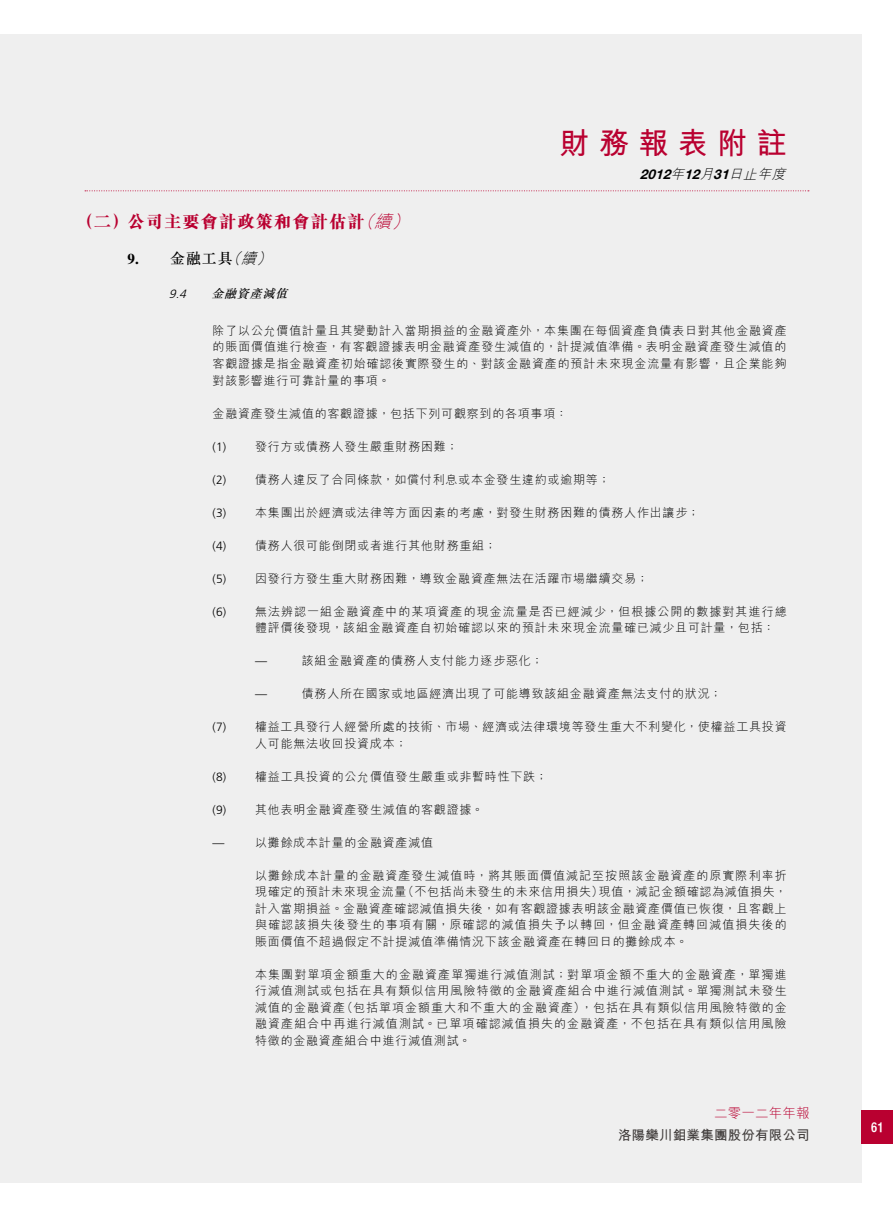
<style>
.page{position:relative;width:893px;height:1212px;background:#fff}
.page>*{position:absolute;margin:0;border:0;box-sizing:border-box;transform-origin:0 0}
.t1{font:700 30px "M Hei HK";letter-spacing:.315em;color:#b90030}
._03_Subhead_1{font:800 17.25px "M Sung HK";letter-spacing:.06em;color:#b90030}
._04_Subhead_2{font:500 15px "M Sung HK";color:#000}
.t2{font:700 13.5px "M Hei HK";letter-spacing:.015em;color:#3e3a39}
.t3{font:italic 700 13.5px "Helvetica Neue LT Std";color:#000}
.t4{font:300 13.5px "M Hei HK";letter-spacing:.015em;color:#b90030}
.t5{font:13.5px "Helvetica CY Bold";color:#fff}
._01_Body_text{font:300 12px/16.5px "M Hei HK";letter-spacing:.065em;color:#000;text-align:justify}
._01_Body_text-2{font:300 12px/16.5px "M Hei HK";letter-spacing:.085em;color:#000}
._01_Body_text-3{font:300 12px "Frutiger LT Std";color:#000}
._05_Subhead_3{font:italic 500 12px "M Sung HK";color:#000}
._05_Subhead_3-2{font:italic 300 12px "Frutiger LT Std";color:#000}
.s1{font-family:"M Hei HK";font-weight:300}
.s2{font-family:"M Hei HK";font-weight:300;font-style:italic}
.s3{font-family:"Times LT Std";font-weight:700}
</style>
<div class="page">
<div style="left:0;top:34px;width:862px;height:1148px;background:#efefef"></div>
<div style="left:862px;top:1110px;width:31px;height:34px;background:#b90030"></div>
<svg style="left:85px;top:190px;width:724px;height:1px"></svg>
<h1 class="t1" style="left:560px;top:122px;width:229px">財務報表附註</h1>
<p class="t3" style="left:640px;top:165px;width:151px">2012<span class="s1">年</span>12<span class="s1">月</span>31<span class="s1">日止年度</span></p>
<p class="_03_Subhead_1" style="left:76px;top:213px;width:339px">（二）公司主要會計政策和會計估計<span class="s2">（續）</span></p>
<p class="_04_Subhead_2" style="left:128px;top:248px;width:149px"><span class="s3">9.</span> 金融工具<span class="s2">（續）</span></p>
<p class="_05_Subhead_3-2" style="left:169px;top:287px;width:22px">9.4</p>
<p class="_05_Subhead_3" style="left:211px;top:285px;width:81px">金融資產減值</p>
<p class="_01_Body_text" style="left:213px;top:322px;width:576px">除了以公允價值計量且其變動計入當期損益的金融資產外，本集團在每個資產負債表日對其他金融資產的賬面價值進行檢查，有客觀證據表明金融資產發生減值的，計提減值準備。表明金融資產發生減值的客觀證據是指金融資產初始確認後實際發生的、對該金融資產的預計未來現金流量有影響，且企業能夠對該影響進行可靠計量的事項。</p>
<p class="_01_Body_text" style="left:213px;top:405px;width:356px">金融資產發生減值的客觀證據，包括下列可觀察到的各項事項：</p>
<p class="_01_Body_text-3" style="left:213px;top:440px;width:15px">(1)</p>
<p class="_01_Body_text" style="left:255px;top:438px;width:204px">發行方或債務人發生嚴重財務困難；</p>
<p class="_01_Body_text-3" style="left:213px;top:473px;width:15px">(2)</p>
<p class="_01_Body_text" style="left:255px;top:471px;width:356px">債務人違反了合同條款，如償付利息或本金發生違約或逾期等；</p>
<p class="_01_Body_text-3" style="left:213px;top:506px;width:15px">(3)</p>
<p class="_01_Body_text" style="left:255px;top:504px;width:446px">本集團出於經濟或法律等方面因素的考慮，對發生財務困難的債務人作出讓步；</p>
<p class="_01_Body_text-3" style="left:213px;top:539px;width:15px">(4)</p>
<p class="_01_Body_text" style="left:255px;top:537px;width:243px">債務人很可能倒閉或者進行其他財務重組；</p>
<p class="_01_Body_text-3" style="left:213px;top:572px;width:15px">(5)</p>
<p class="_01_Body_text" style="left:255px;top:570px;width:395px">因發行方發生重大財務困難，導致金融資產無法在活躍市場繼續交易；</p>
<p class="_01_Body_text-3" style="left:213px;top:605px;width:15px">(6)</p>
<p class="_01_Body_text-2" style="left:255px;top:603px;width:533px">無法辨認一組金融資產中的某項資產的現金流量是否已經減少，但根據公開的數據對其進行總體評價後發現，該組金融資產自初始確認以來的預計未來現金流量確已減少且可計量，包括：</p>
<p class="_01_Body_text-3" style="left:255px;top:654px;width:13px">—</p>
<p class="_01_Body_text" style="left:302px;top:652px;width:243px">該組金融資產的債務人支付能力逐步惡化；</p>
<p class="_01_Body_text-3" style="left:255px;top:687px;width:13px">—</p>
<p class="_01_Body_text" style="left:302px;top:685px;width:421px">債務人所在國家或地區經濟出現了可能導致該組金融資產無法支付的狀況；</p>
<p class="_01_Body_text-3" style="left:213px;top:720px;width:15px">(7)</p>
<p class="_01_Body_text" style="left:255px;top:718px;width:533px">權益工具發行人經營所處的技術、市場、經濟或法律環境等發生重大不利變化，使權益工具投資人可能無法收回投資成本；</p>
<p class="_01_Body_text-3" style="left:213px;top:770px;width:15px">(8)</p>
<p class="_01_Body_text" style="left:255px;top:768px;width:294px">權益工具投資的公允價值發生嚴重或非暫時性下跌；</p>
<p class="_01_Body_text-3" style="left:213px;top:803px;width:15px">(9)</p>
<p class="_01_Body_text" style="left:255px;top:801px;width:230px">其他表明金融資產發生減值的客觀證據。</p>
<p class="_01_Body_text-3" style="left:213px;top:836px;width:13px">—</p>
<p class="_01_Body_text" style="left:255px;top:834px;width:179px">以攤餘成本計量的金融資產減值</p>
<p class="_01_Body_text" style="left:255px;top:867px;width:533px">以攤餘成本計量的金融資產發生減值時，將其賬面價值減記至按照該金融資產的原實際利率折現確定的預計未來現金流量（不包括尚未發生的未來信用損失）現值，減記金額確認為減值損失，計入當期損益。金融資產確認減值損失後，如有客觀證據表明該金融資產價值已恢復，且客觀上與確認該損失後發生的事項有關，原確認的減值損失予以轉回，但金融資產轉回減值損失後的賬面價值不超過假定不計提減值準備情況下該金融資產在轉回日的攤餘成本。</p>
<p class="_01_Body_text" style="left:255px;top:966px;width:533px">本集團對單項金額重大的金融資產單獨進行減值測試；對單項金額不重大的金融資產，單獨進行減值測試或包括在具有類似信用風險特徵的金融資產組合中進行減值測試。單獨測試未發生減值的金融資產（包括單項金額重大和不重大的金融資產），包括在具有類似信用風險特徵的金融資產組合中再進行減值測試。已單項確認減值損失的金融資產，不包括在具有類似信用風險特徵的金融資產組合中進行減值測試。</p>
<p class="t4" style="left:714px;top:1106px;width:97px">二零一二年年報</p>
<p class="t2" style="left:618px;top:1125px;width:193px">洛陽欒川鉬業集團股份有限公司</p>
<p class="t5" style="left:871px;top:1119px;width:14px">61</p>
</div>
